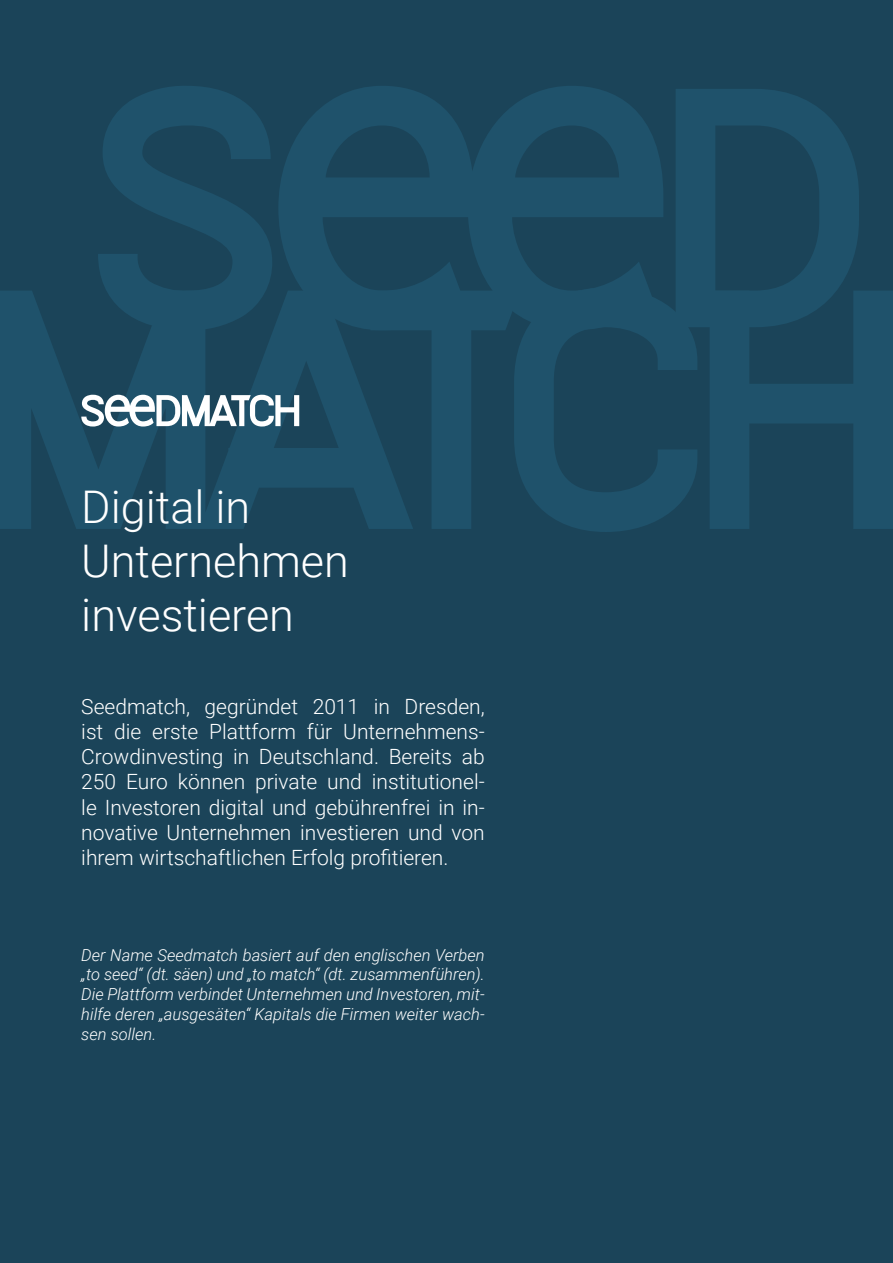
<style>
.page{position:relative;width:893px;height:1263px;background:#1b4459}
.page>*{position:absolute;margin:0;border:0;box-sizing:border-box;transform-origin:0 0}
.t1{font:300 45px "Roboto";color:#fff}
.t2{font:300 21px/25.2px "Roboto";color:#fff;text-align:justify}
.t3{font:italic 300 16.5px/19.8px "Roboto";color:#fff;text-align:justify}
</style>
<div class="page">
<svg style="left:0;top:291px;width:370px;height:238px;fill:#1f526b"></svg>
<svg style="left:278px;top:86px;width:317px;height:244px;fill:#1f526b"></svg>
<svg style="left:370px;top:89px;width:523px;height:443px"></svg>
<svg style="left:98px;top:86px;width:175px;height:245px"></svg>
<svg style="left:81px;top:395px;width:218px;height:32px"></svg>
<p class="t1" style="left:81px;top:475px;width:170px">Digital in</p>
<p class="t1" style="left:81px;top:529px;width:269px">Unternehmen</p>
<p class="t1" style="left:81px;top:583px;width:214px">investieren</p>
<p class="t2" style="left:81px;top:693px;width:405px">Seedmatch, gegründet 2011 in Dresden, ist die erste Plattform für Unternehmens-Crowdinvesting in Deutschland. Bereits ab 250 Euro können private und institutionel&shy;le Investoren digital und gebührenfrei in in&shy;novative Unternehmen investieren und von ihrem wirtschaftlichen Erfolg profitieren.</p>
<p class="t3" style="left:81px;top:944px;width:405px">Der Name Seedmatch basiert auf den englischen Verben „to seed“ (dt. säen) und „to match“ (dt. zusammenführen).<br>Die Plattform verbindet Unternehmen und Investoren, mit&shy;hilfe deren „ausgesäten“ Kapitals die Firmen weiter wach&shy;sen sollen.</p>
</div>
